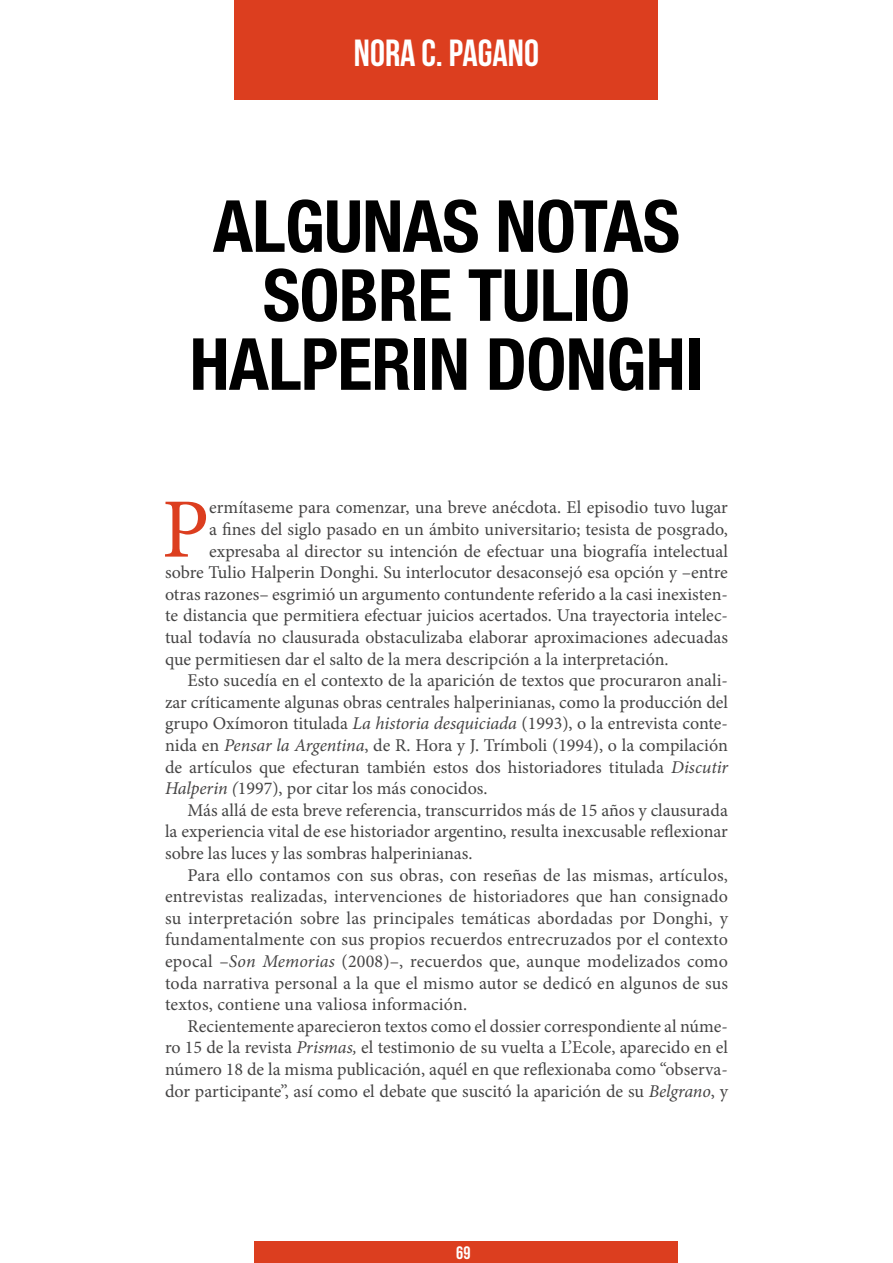
<style>
.page{position:relative;width:893px;height:1263px;background:#fff}
.page>*{position:absolute;margin:0;border:0;box-sizing:border-box;transform-origin:0 0}
.t1{font:84.45px "Minion Pro";color:#dc3e1f}
.t2{font:700 condensed 72px/69px "Helvetica Neue";letter-spacing:-.01em;color:#000;text-align:center}
.t3{font:37.8px "Bebas Neue";color:#fff}
.t4{font:18px "Minion Pro";color:#454444}
.t5{font:18px "Bebas Neue";color:#fff}
.s1{font-style:italic}
</style>
<div class="page">
<div style="left:254px;top:1241px;width:424px;height:22px;background:#dc3e1f"></div>
<div style="left:235px;top:0;width:423px;height:99px;background:#dc3e1f"></div>
<h3 class="t3" style="left:354px;top:32px;width:187px">NORA C. PAGANO</h3>
<h2 class="t2" style="left:190px;top:191px;width:515px">ALGUNAS NOTAS<br>SOBRE TULIO<br>HALPERIN DONGHI</h2>
<h1 class="t1" style="left:162px;top:473px;width:49px">P</h1>
<p class="t4" style="left:209px;top:496px;width:520px">ermítaseme para comenzar, una breve anécdota. El episodio tuvo lugar</p>
<p class="t4" style="left:209px;top:517px;width:520px">a fines del siglo pasado en un ámbito universitario; tesista de posgrado,</p>
<p class="t4" style="left:209px;top:539px;width:520px">expresaba al director su intención de efectuar una biografía intelectual</p>
<p class="t4" style="left:165px;top:560px;width:564px">sobre Tulio Halperin Donghi. Su interlocutor desaconsejó esa opción y –entre</p>
<p class="t4" style="left:165px;top:582px;width:564px">otras razones– esgrimió un argumento contundente referido a la casi inexisten-</p>
<p class="t4" style="left:165px;top:604px;width:564px">te distancia que permitiera efectuar juicios acertados. Una trayectoria intelec-</p>
<p class="t4" style="left:165px;top:625px;width:564px">tual todavía no clausurada obstaculizaba elaborar aproximaciones adecuadas</p>
<p class="t4" style="left:165px;top:647px;width:505px">que permitiesen dar el salto de la mera descripción a la interpretación.</p>
<p class="t4" style="left:187px;top:668px;width:542px">Esto sucedía en el contexto de la aparición de textos que procuraron anali-</p>
<p class="t4" style="left:165px;top:690px;width:564px">zar críticamente algunas obras centrales halperinianas, como la producción del</p>
<p class="t4" style="left:165px;top:712px;width:564px">grupo Oxímoron titulada <span class="s1">La historia desquiciada</span> (1993), o la entrevista conte-</p>
<p class="t4" style="left:165px;top:733px;width:564px">nida en <span class="s1">Pensar la Argentina</span>, de R. Hora y J. Trímboli (1994), o la compilación</p>
<p class="t4" style="left:165px;top:755px;width:564px">de artículos que efecturan también estos dos historiadores titulada <span class="s1">Discutir</span></p>
<p class="t4" style="left:165px;top:776px;width:324px"><span class="s1">Halperin (</span>1997), por citar los más conocidos.</p>
<p class="t4" style="left:187px;top:798px;width:542px">Más allá de esta breve referencia, transcurridos más de 15 años y clausurada</p>
<p class="t4" style="left:165px;top:820px;width:564px">la experiencia vital de ese historiador argentino, resulta inexcusable reflexionar</p>
<p class="t4" style="left:165px;top:841px;width:309px">sobre las luces y las sombras halperinianas.</p>
<p class="t4" style="left:187px;top:863px;width:542px">Para ello contamos con sus obras, con reseñas de las mismas, artículos,</p>
<p class="t4" style="left:165px;top:884px;width:564px">entrevistas realizadas, intervenciones de historiadores que han consignado</p>
<p class="t4" style="left:165px;top:906px;width:564px">su interpretación sobre las principales temáticas abordadas por Donghi, y</p>
<p class="t4" style="left:165px;top:928px;width:564px">fundamentalmente con sus propios recuerdos entrecruzados por el contexto</p>
<p class="t4" style="left:165px;top:949px;width:564px">epocal –<span class="s1">Son Memorias</span> (2008)–, recuerdos que, aunque modelizados como</p>
<p class="t4" style="left:165px;top:971px;width:565px">toda narrativa personal a la que el mismo autor se dedicó en algunos de sus</p>
<p class="t4" style="left:165px;top:992px;width:304px">textos, contiene una valiosa información.</p>
<p class="t4" style="left:188px;top:1014px;width:542px">Recientemente aparecieron textos como el dossier correspondiente al núme-</p>
<p class="t4" style="left:165px;top:1036px;width:564px">ro 15 de la revista <span class="s1">Prismas,</span> el testimonio de su vuelta a L’Ecole, aparecido en el</p>
<p class="t4" style="left:165px;top:1057px;width:564px">número 18 de la misma publicación, aquél en que reflexionaba como “observa-</p>
<p class="t4" style="left:165px;top:1079px;width:564px">dor participante”, así como el debate que suscitó la aparición de su <span class="s1">Belgrano</span>, y</p>
<p class="t5" style="left:456px;top:1243px;width:16px">69</p>
</div>
